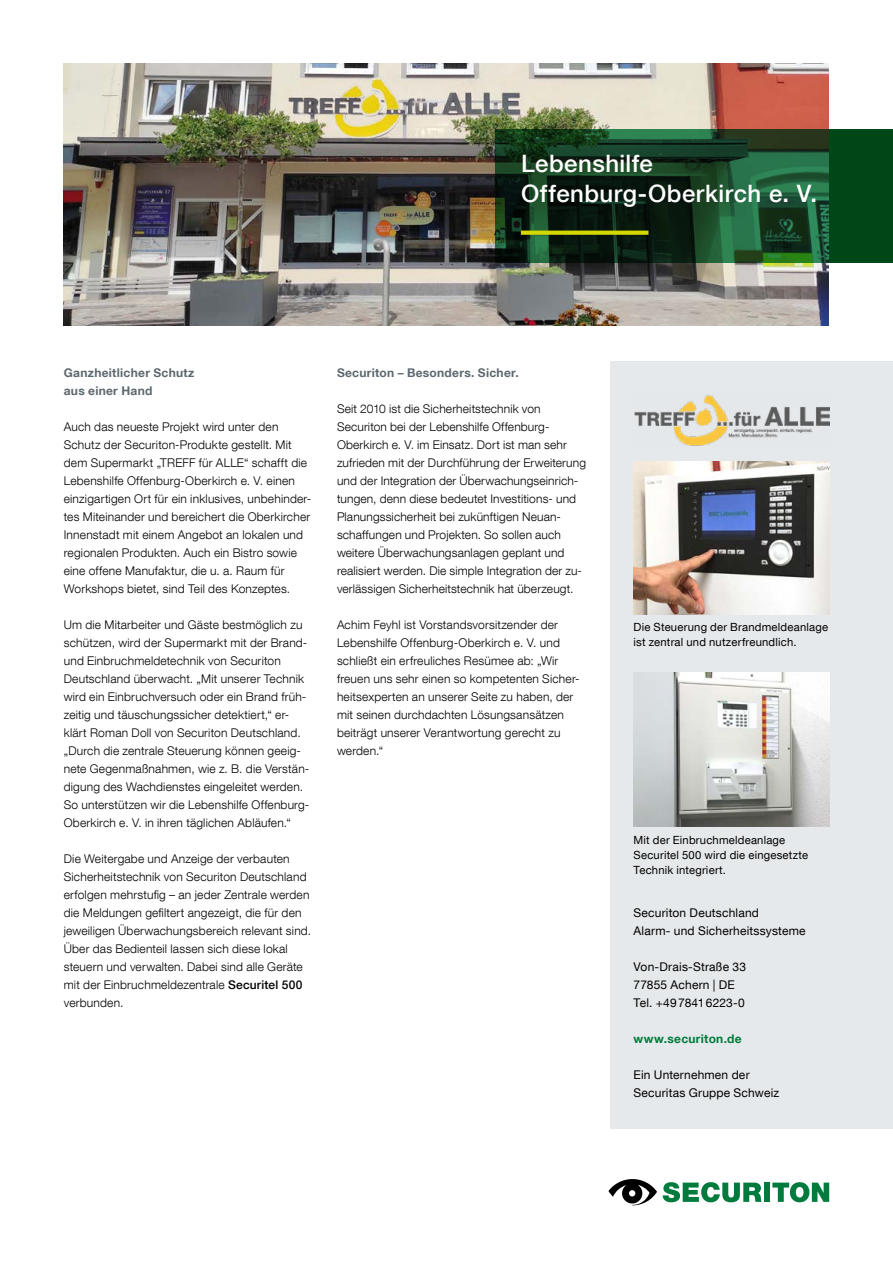
<style>
.page{position:relative;width:893px;height:1263px;background:#fff}
.page>*{position:absolute;margin:0;border:0;box-sizing:border-box;transform-origin:0 0}
.t1{font:500 24px/30px "Helvetica Neue LT Com";letter-spacing:.02em;color:#fff}
.t2{font:300 12px/18px "Helvetica Neue LT Com";letter-spacing:.015em;color:#000}
.t3{font:12px/18px "Helvetica Neue LT Com";letter-spacing:.015em;color:#000}
.t4{font:700 12px/18px "Helvetica Neue LT Com";letter-spacing:.025em;color:#5d686e}
.t5{font:700 12px "Helvetica Neue LT Com";letter-spacing:.025em;color:#007b3d}
.t6{font:11.25px/15px "Helvetica Neue LT Com";letter-spacing:.02em;color:#000}
.s1{font-weight:500}
</style>
<div class="page">
<div style="left:610px;top:361px;width:283px;height:768px;background:#e6e9eb"></div>
<img style="left:634px;top:395px;width:195px;height:51px">
<img style="left:64px;top:64px;width:764px;height:261px">
<img style="left:634px;top:461px;width:195px;height:153px">
<img style="left:634px;top:673px;width:195px;height:153px">
<svg style="left:608px;top:1179px;width:49px;height:26px"></svg>
<svg style="left:663px;top:1182px;width:98px;height:20px"></svg>
<div style="left:764px;top:1182px;width:6px;height:20px;background:#007b3d"></div>
<svg style="left:772px;top:1182px;width:57px;height:20px"></svg>
<svg style="left:495px;top:129px;width:398px;height:134px;background:#133e21"></svg>
<svg style="left:521px;top:231px;width:127px;height:4px"></svg>
<h1 class="t1" style="left:521px;top:148px;width:298px">Lebenshilfe<br>Offenburg-Oberkirch e. V.</h1>
<p class="t4" style="left:64px;top:364px;width:132px">Ganzheitlicher Schutz aus einer Hand</p>
<p class="t2" style="left:64px;top:418px;width:249px">Auch das neueste Projekt wird unter den Schutz der Securiton-Produkte gestellt. Mit dem Supermarkt „TREFF für ALLE“ schafft die Lebenshilfe Offenburg-Oberkirch e. V. einen einzigartigen Ort für ein inklusives, unbehinder&shy;tes Miteinander und bereichert die Oberkircher Innenstadt mit einem Angebot an lokalen und regionalen Produkten. Auch ein Bistro sowie eine offene Manufaktur, die u. a. Raum für Workshops bietet, sind Teil des Konzeptes.</p>
<p class="t2" style="left:64px;top:616px;width:247px">Um die Mitarbeiter und Gäste bestmöglich zu schützen, wird der Supermarkt mit der Brand&shy;und Einbruchmeldetechnik von Securiton Deutschland überwacht. „Mit unserer Technik wird ein Einbruchversuch oder ein Brand früh&shy;zeitig und täuschungssicher detektiert,“ er&shy;klärt Roman Doll von Securiton Deutschland. „Durch die zentrale Steuerung können geeig&shy;nete Gegenmaßnahmen, wie z. B. die Verstän&shy;digung des Wachdienstes eingeleitet werden.<br>So unterstützen wir die Lebenshilfe Offenburg-Oberkirch e. V. in ihren täglichen Abläufen.“</p>
<p class="t2" style="left:64px;top:850px;width:249px">Die Weitergabe und Anzeige der verbauten Sicherheitstechnik von Securiton Deutschland erfolgen mehrstufig – an jeder Zentrale werden die Meldungen gefiltert angezeigt, die für den jeweiligen Überwachungsbereich relevant sind.<br>Über das Bedienteil lassen sich diese lokal steuern und verwalten. Dabei sind alle Geräte mit der Einbruchmeldezentrale <span class="s1">Securitel 500 </span>verbunden.</p>
<p class="t4" style="left:337px;top:364px;width:183px">Securiton – Besonders. Sicher.</p>
<p class="t2" style="left:337px;top:400px;width:251px">Seit 2010 ist die Sicherheitstechnik von Securiton bei der Lebenshilfe Offenburg-Oberkirch e. V. im Einsatz. Dort ist man sehr zufrieden mit der Durchführung der Erweiterung und der Integration der Überwachungseinrich&shy;tungen, denn diese bedeutet Investitions- und Planungssicherheit bei zukünftigen Neuan&shy;schaffungen und Projekten. So sollen auch weitere Überwachungsanlagen geplant und realisiert werden. Die simple Integration der zu&shy;verlässigen Sicherheitstechnik hat überzeugt.</p>
<p class="t2" style="left:337px;top:616px;width:244px">Achim Feyhl ist Vorstandsvorsitzender der Lebenshilfe Offenburg-Oberkirch e. V. und schließt ein erfreuliches Resümee ab: „Wir freuen uns sehr einen so kompetenten Sicher&shy;heitsexperten an unserer Seite zu haben, der mit seinen durchdachten Lösungsansätzen beiträgt unserer Verantwortung gerecht zu werden.“</p>
<p class="t6" style="left:634px;top:619px;width:196px">Die Steuerung der Brandmeldeanlage ist zentral und nutzerfreundlich.</p>
<p class="t6" style="left:634px;top:832px;width:176px">Mit der Einbruchmeldeanlage<br>Securitel 500 wird die eingesetzte<br>Technik integriert.</p>
<p class="t3" style="left:634px;top:904px;width:173px">Securiton Deutschland<br>Alarm- und Sicherheitssysteme</p>
<p class="t3" style="left:634px;top:958px;width:114px">Von-Drais-Straße 33<br>77855 Achern | DE<br>Tel. +4978416223-0</p>
<p class="t5" style="left:634px;top:1031px;width:110px">www.securiton.de</p>
<p class="t3" style="left:634px;top:1066px;width:147px">Ein Unternehmen der<br>Securitas Gruppe Schweiz</p>
</div>
